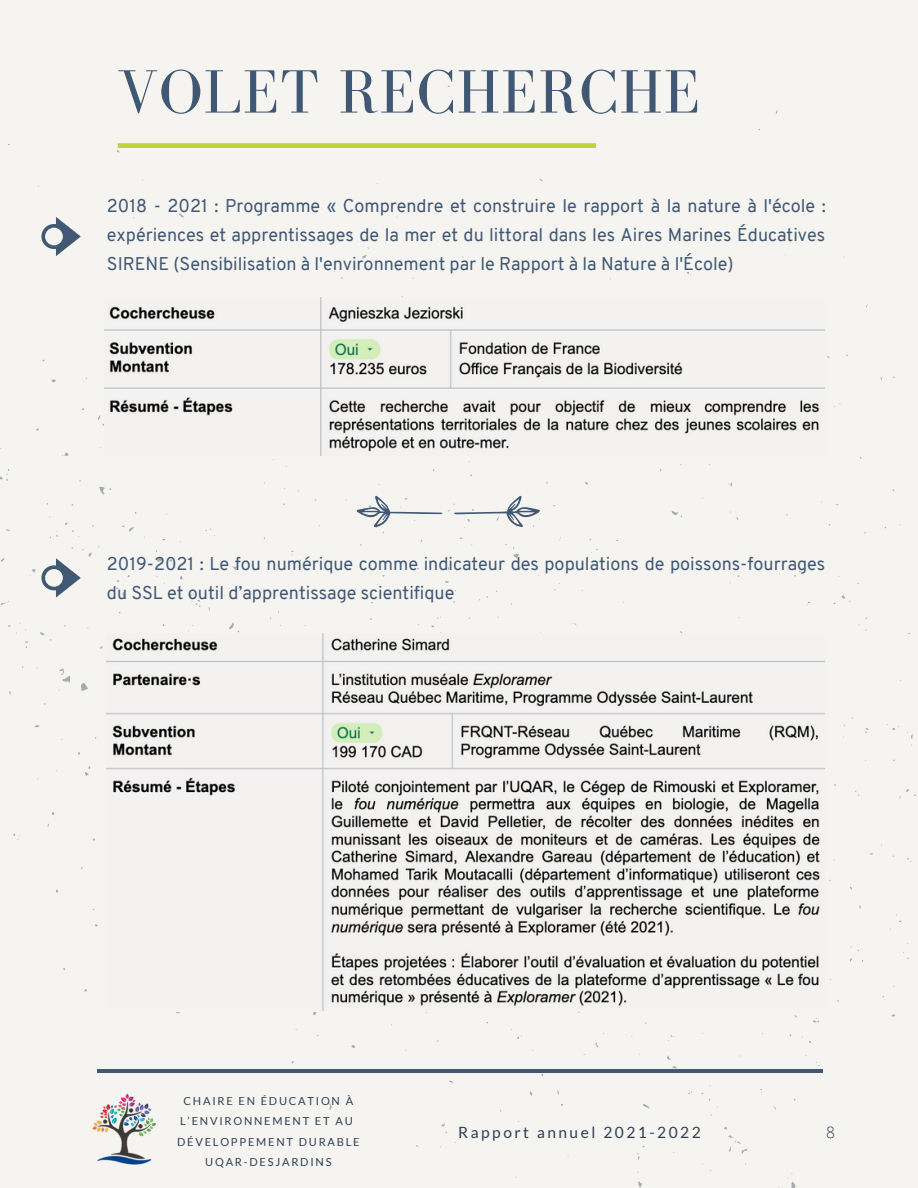
<style>
.page{position:relative;width:918px;height:1188px;background:#f5f4f1}
.page>*{position:absolute;margin:0;border:0;box-sizing:border-box;transform-origin:0 0}
.t1{font:63px "Bodoni FLF";letter-spacing:.02em;color:#405873}
.t2{font:18px/29.2px "Overpass";color:#405873;text-align:justify}
.t3{font:15.6px "Lato";letter-spacing:.16em;color:#2e3f52}
.t4{font:300 15.6px "Open Sans";color:#2e3f52}
.t5{font:11.1px/20.2px "Lato";letter-spacing:.16em;color:#2e3f52;text-align:center}
</style>
<div class="page">
<div style="left:118px;top:143px;width:478px;height:5px;background:#bcd638"></div>
<svg style="left:41px;top:217px;width:40px;height:39px"></svg>
<svg style="left:454px;top:496px;width:86px;height:31px"></svg>
<svg style="left:357px;top:496px;width:86px;height:31px"></svg>
<svg style="left:41px;top:558px;width:40px;height:40px"></svg>
<img style="left:105px;top:298px;width:720px;height:157px">
<img style="left:107px;top:634px;width:718px;height:377px">
<hr style="left:97px;top:1069px;width:726px;height:3px;background:#405873">
<img style="left:88px;top:1090px;width:77px;height:83px">
<h1 class="t1" style="left:118px;top:58px;width:583px">VOLET RECHERCHE</h1>
<p class="t2" style="left:107px;top:193px;width:720px">2018 - 2021 : Programme « Comprendre et construire le rapport à la nature à l'école : expériences et apprentissages de la mer et du littoral dans les Aires Marines Éducatives SIRENE (Sensibilisation à l'environnement par le Rapport à la Nature à l'École)</p>
<p class="t2" style="left:107px;top:551px;width:720px">2019-2021 : Le fou numérique comme indicateur des populations de poissons-fourrages du SSL et outil d’apprentissage scientifique</p>
<p class="t5" style="left:177px;top:1091px;width:184px">CHAIRE EN ÉDUCATION À<br>L’ENVIRONNEMENT ET AU<br>DÉVELOPPEMENT DURABLE<br>UQAR-DESJARDINS</p>
<p class="t3" style="left:458px;top:1122px;width:244px">Rapport annuel 2021-2022</p>
<p class="t4" style="left:826px;top:1121px;width:10px">8</p>
</div>
